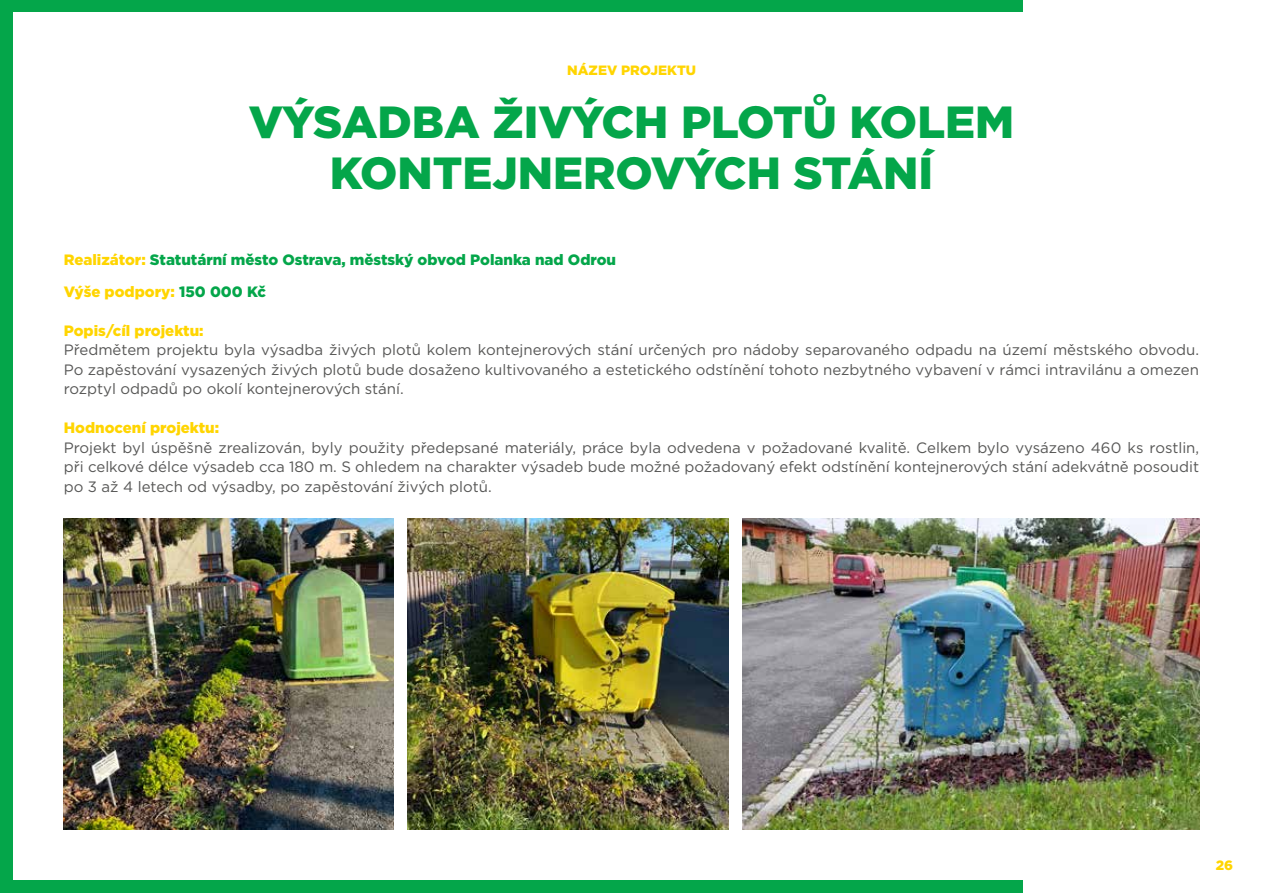
<style>
.page{position:relative;width:1263px;height:893px;background:#fff}
.page>*{position:absolute;margin:0;border:0;box-sizing:border-box;transform-origin:0 0}
.t1{font:900 45px/51px "Gotham";color:#04a64a;text-align:center}
.t2{font:15px/19.5px "Gotham";color:#575756;text-align:justify}
.t3{font:900 15px/31.5px "Gotham";color:#04a64a}
.t4{font:900 15px "Gotham";color:#ffd500}
.t5{font:900 13.5px "Gotham";color:#ffd500}
.s1{color:#ffd500}
</style>
<div class="page">
<div style="left:0;top:0;width:1023px;height:893px;background:#04a64a"></div>
<div style="left:13px;top:13px;width:1237px;height:867px;background:#fff"></div>
<img style="left:742px;top:519px;width:457px;height:310px">
<img style="left:407px;top:519px;width:321px;height:310px">
<img style="left:64px;top:519px;width:329px;height:310px">
<p class="t5" style="left:567px;top:61px;width:130px">NÁZEV PROJEKTU</p>
<h1 class="t1" style="left:249px;top:96px;width:767px">VÝSADBA ŽIVÝCH PLOTŮ KOLEM<br>KONTEJNEROVÝCH STÁNÍ</h1>
<p class="t3" style="left:64px;top:244px;width:554px"><span class="s1">Realizátor:</span> Statutární město Ostrava, městský obvod Polanka nad Odrou<br><span class="s1">Výše podpory:</span> 150 000 Kč</p>
<p class="t4" style="left:64px;top:320px;width:141px">Popis/cíl projektu:</p>
<p class="t2" style="left:64px;top:340px;width:1137px">Předmětem projektu byla výsadba živých plotů kolem kontejnerových stání určených pro nádoby separovaného odpadu na území městského obvodu.<br>Po zapěstování vysazených živých plotů bude dosaženo kultivovaného a estetického odstínění tohoto nezbytného vybavení v rámci intravilánu a omezen rozptyl odpadů po okolí kontejnerových stání.</p>
<p class="t4" style="left:64px;top:417px;width:157px">Hodnocení projektu:</p>
<p class="t2" style="left:64px;top:437px;width:1137px">Projekt byl úspěšně zrealizován, byly použity předepsané materiály, práce byla odvedena v požadované kvalitě. Celkem bylo vysázeno 460 ks rostlin, při celkové délce výsadeb cca 180 m. S ohledem na charakter výsadeb bude možné požadovaný efekt odstínění kontejnerových stání adekvátně posoudit po 3 až 4 letech od výsadby, po zapěstování živých plotů.</p>
<p class="t5" style="left:1216px;top:856px;width:19px">26</p>
</div>
